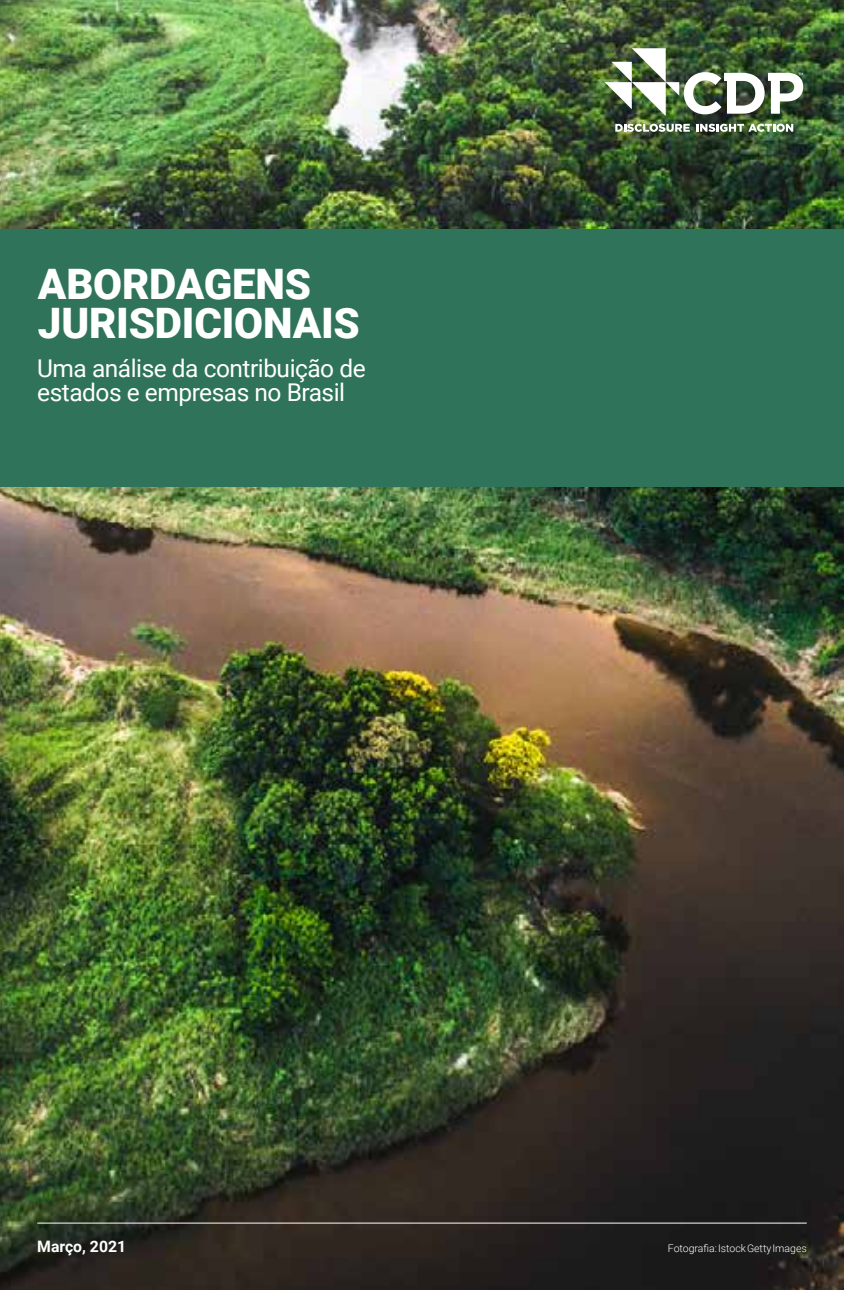
<style>
.page{position:relative;width:844px;height:1290px;background:#fff}
.page>*{position:absolute;margin:0;border:0;box-sizing:border-box;transform-origin:0 0}
.t1{font:900 42px/38.5px "Roboto";letter-spacing:-.005em;color:#fff}
.t2{font:24.5px/24.5px "Roboto";letter-spacing:-.02em;color:#fff}
.t3{font:700 15.75px "Roboto";color:#fff}
.t4{font:300 10.5px "Roboto";color:#fff}
.s1{font-size:12.25px;color:#484648}
</style>
<div class="page">
<img style="left:0;top:0;width:843px;height:1290px">
<img style="left:604px;top:48px;width:199px;height:68px">
<svg style="left:615px;top:124px;width:74px;height:8px"></svg>
<svg style="left:696px;top:124px;width:97px;height:8px"></svg>
<div style="left:0;top:229px;width:843px;height:258px;background:#2f735a"></div>
<hr style="left:37px;top:1222px;width:769px;height:1px;background:#fff">
<h1 class="t1" style="left:38px;top:263px;width:323px">ABORDAGENS<br>JURISDICIONAIS</h1>
<p class="t2" style="left:37px;top:355px;width:330px">Uma análise da contribuição de estados e empresas no Brasil</p>
<p class="t3" style="left:37px;top:1235px;width:90px">Março, 2021</p>
<p class="t4" style="left:667px;top:1241px;width:140px">Fotografia: Istock Getty Images<span class="s1">1</span></p>
</div>
